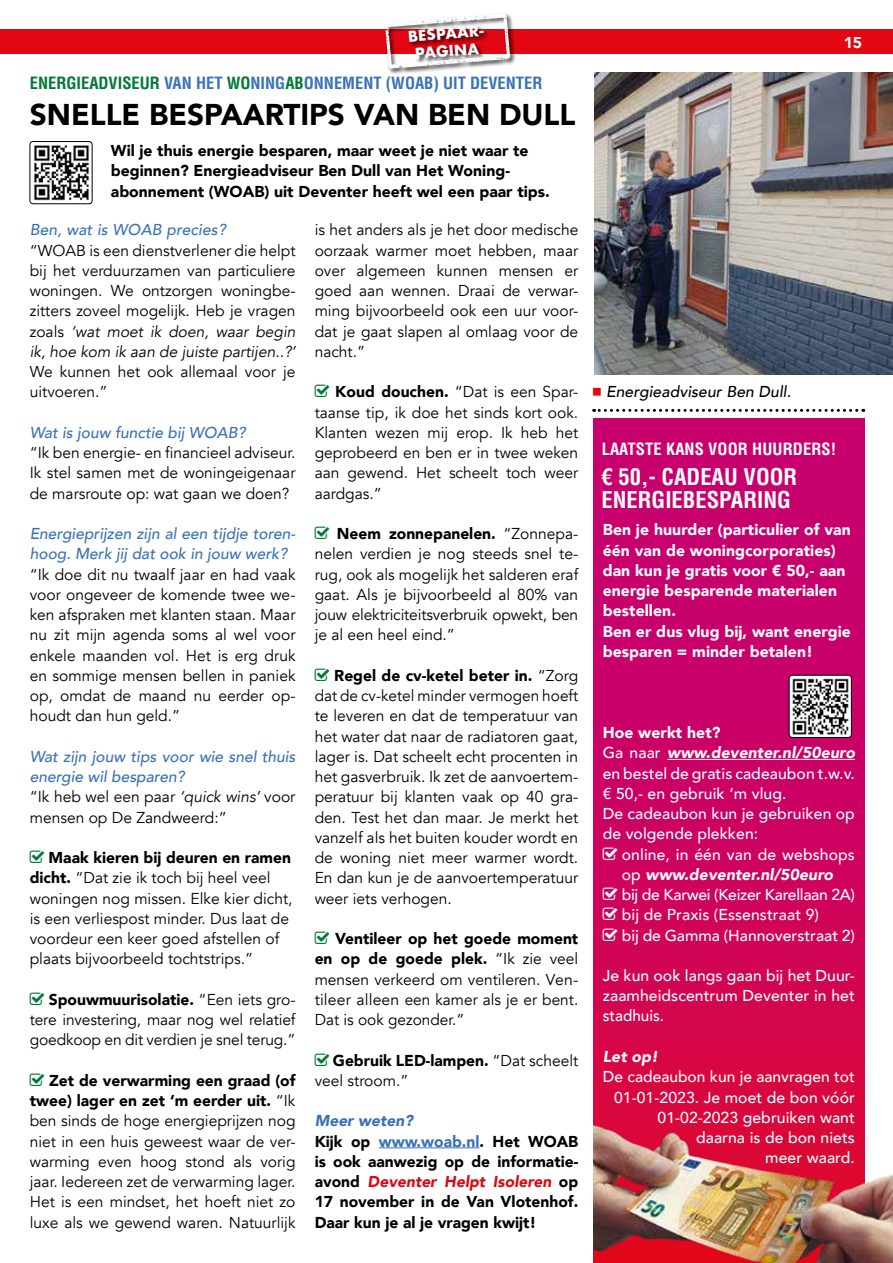
<style>
.page{position:relative;width:893px;height:1263px;background:#fff}
.page>*{position:absolute;margin:0;border:0;box-sizing:border-box;transform-origin:0 0}
.t1{font:900 30px "Avenir";color:#000}
.t2{font:700 condensed 22.5px/22.5px "Helvetica LT Std";color:#fff}
.t3{font:700 condensed 16.5px "Helvetica LT Std";color:#3a72b8}
.t4{font:700 condensed 16.5px "Helvetica LT Std";letter-spacing:.005em;color:#fff}
.t5{font:15.75px/20.2px "Avenir";color:#000;text-align:justify}
.t6{font:500 15.75px/20.2px "Avenir";letter-spacing:.005em;color:#fff}
.t7{font:900 15.75px/20.2px "Avenir";color:#000}
.t8{font:italic 500 15.75px/20.2px "Avenir";color:#3a72b8}
.t9{font:900 15.75px/20.2px "Avenir";letter-spacing:.005em;color:#fff}
.t10{font:italic 500 15.75px "Avenir";letter-spacing:.005em;color:#000}
.t11{font:italic 900 15.75px "Avenir";color:#fff}
.t12{font:900 15.6px "Avenir";color:#fff}
.t13{font:700 14.55px/17.5px "Futura";color:#fff;text-align:center}
.s1{color:#007934}
.s2{font-style:italic}
.s3{font-weight:400;font-style:normal;color:#000}
.s4{font-weight:400;color:#000}
.s5{font-weight:900}
.s6{font-style:italic;color:#3a72b8}
.s7{color:#3a72b8}
.s8{font-style:italic;color:#dc0814}
.s9{font-weight:900;font-style:italic}
</style>
<div class="page">
<svg style="left:593px;top:419px;width:271px;height:660px;background:#cc0161"></svg>
<img style="left:594px;top:72px;width:299px;height:303px">
<svg style="left:594px;top:409px;width:263px;height:3px"></svg>
<div style="left:0;top:30px;width:893px;height:24px;background:#e30613"></div>
<div style="left:384px;top:13px;width:133px;height:62px;background:#000;opacity:.75"></div>
<svg style="left:385px;top:14px;width:125px;height:55px"></svg>
<hr style="left:667px;top:759px;width:188px;height:1px;background:#fff">
<img style="left:789px;top:675px;width:62px;height:61px">
<div style="left:789px;top:675px;width:62px;height:63px;border:1px solid #000;border-radius:3px"></div>
<hr style="left:379px;top:1147px;width:100px;height:1px;background:#3a72b8">
<img style="left:30px;top:145px;width:62px;height:59px">
<div style="left:30px;top:141px;width:62px;height:63px;border:1px solid #000;border-radius:3px"></div>
<img style="left:593px;top:1079px;width:300px;height:184px">
<svg style="left:603px;top:847px;width:14px;height:12px"></svg>
<svg style="left:603px;top:888px;width:14px;height:12px"></svg>
<svg style="left:603px;top:908px;width:14px;height:12px"></svg>
<svg style="left:603px;top:928px;width:14px;height:12px"></svg>
<p class="t13" style="left:407px;top:27px;width:80px;rotate:-4deg">BESPAAR-<br>PAGINA</p>
<p class="t3" style="left:30px;top:73px;width:514px"><span class="s1">ENERGIEADVISEUR</span> VAN HET <span class="s1">WO</span>NING<span class="s1">AB</span>ONNEMENT (WOAB) UIT DEVENTER</p>
<h1 class="t1" style="left:30px;top:89px;width:547px">SNELLE BESPAARTIPS VAN BEN DULL</h1>
<p class="t7" style="left:111px;top:140px;width:440px">Wil je thuis energie besparen, maar weet je niet waar te beginnen? Energieadviseur Ben Dull van Het Woning&shy;abonnement (WOAB) uit Deventer heeft wel een paar tips.</p>
<p class="t8" style="left:30px;top:220px;width:198px">Ben, wat is WOAB precies?</p>
<p class="t5" style="left:30px;top:240px;width:267px">“WOAB is een dienstverlener die helpt bij het verduurzamen van particuliere woningen. We ontzorgen woningbe&shy;zitters zoveel mogelijk. Heb je vragen zoals <span class="s2">‘wat moet ik doen, waar begin ik, hoe kom ik aan de juiste partijen..?’</span></p>
<p class="t5" style="left:30px;top:362px;width:267px">We kunnen het ook allemaal voor je uitvoeren.”</p>
<p class="t8" style="left:30px;top:422px;width:217px">Wat is jouw functie bij WOAB?</p>
<p class="t5" style="left:30px;top:443px;width:267px">“Ik ben energie- en financieel adviseur.<br>Ik stel samen met de woningeigenaar de marsroute op: wat gaan we doen?</p>
<p class="t8" style="left:30px;top:524px;width:267px">Energieprijzen zijn al een tijdje toren&shy;hoog. Merk jij dat ook in jouw werk?</p>
<p class="t5" style="left:30px;top:564px;width:267px">“Ik doe dit nu twaalf jaar en had vaak voor ongeveer de komende twee we&shy;ken afspraken met klanten staan. Maar nu zit mijn agenda soms al wel voor enkele maanden vol. Het is erg druk en sommige mensen bellen in paniek op, omdat de maand nu eerder op&shy;houdt dan hun geld.”</p>
<p class="t8" style="left:30px;top:746px;width:267px">Wat zijn jouw tips voor wie snel thuis energie wil besparen?<br><span class="s3">“Ik heb wel een paar</span> <span class="s4">‘quick wins’</span> <span class="s3">voor mensen op De Zandweerd:”</span></p>
<p class="t5" style="left:30px;top:848px;width:264px;text-align:left;text-indent:19px"><span class="s5">Maak kieren bij deuren en ramen dicht.</span> “Dat zie ik toch bij heel veel woningen nog missen. Elke kier dicht, is een verliespost minder. Dus laat de voordeur een keer goed afstellen of plaats bijvoorbeeld tochtstrips.”</p>
<p class="t5" style="left:30px;top:990px;width:267px;text-indent:19px"><span class="s5">Spouwmuurisolatie.</span> “Een iets gro&shy;tere investering, maar nog wel relatief goedkoop en dit verdien je snel terug.”</p>
<p class="t5" style="left:30px;top:1071px;width:267px;text-indent:19px"><span class="s5">Zet de verwarming een graad (of twee) lager en zet ‘m eerder uit.</span> “Ik ben sinds de hoge energieprijzen nog niet in een huis geweest waar de ver&shy;warming even hoog stond als vorig jaar. Iedereen zet de verwarming lager.<br>Het is een mindset, het hoeft niet zo luxe als we gewend waren. Natuurlijk</p>
<p class="t5" style="left:315px;top:220px;width:265px">is het anders als je het door medische oorzaak warmer moet hebben, maar over algemeen kunnen mensen er goed aan wennen. Draai de verwar&shy;ming bijvoorbeeld ook een uur voor&shy;dat je gaat slapen al omlaag voor de nacht.”</p>
<p class="t5" style="left:315px;top:382px;width:265px;text-indent:21px"><span class="s5">Koud douchen.</span> “Dat is een Spar&shy;taanse tip, ik doe het sinds kort ook.<br>Klanten wezen mij erop. Ik heb het geprobeerd en ben er in twee weken aan gewend. Het scheelt toch weer aardgas.”</p>
<p class="t5" style="left:315px;top:524px;width:265px;text-indent:22px"><span class="s5">Neem zonnepanelen.</span> “Zonnepa&shy;nelen verdien je nog steeds snel te&shy;rug, ook als mogelijk het salderen eraf gaat. Als je bijvoorbeeld al 80% van jouw elektriciteitsverbruik opwekt, ben je al een heel eind.”</p>
<p class="t5" style="left:315px;top:666px;width:265px;text-indent:20px"><span class="s5">Regel de cv-ketel beter in.</span> “Zorg dat de cv-ketel minder vermogen hoeft te leveren en dat de temperatuur van het water dat naar de radiatoren gaat, lager is. Dat scheelt echt procenten in het gasverbruik. Ik zet de aanvoertem&shy;peratuur bij klanten vaak op 40 gra&shy;den. Test het dan maar. Je merkt het vanzelf als het buiten kouder wordt en de woning niet meer warmer wordt.<br>En dan kun je de aanvoertemperatuur weer iets verhogen.</p>
<p class="t5" style="left:315px;top:929px;width:265px;text-indent:20px"><span class="s5">Ventileer op het goede moment en op de goede plek.</span> “Ik zie veel mensen verkeerd om ventileren. Ven&shy;tileer alleen een kamer als je er bent.<br>Dat is ook gezonder.”</p>
<p class="t5" style="left:315px;top:1050px;width:265px;text-indent:18px"><span class="s5">Gebruik LED-lampen.</span> “Dat scheelt veel stroom.”</p>
<p class="t7" style="left:315px;top:1110px;width:265px"><span class="s6">Meer weten?<br></span>Kijk op <span class="s7">www.woab.nl</span>. Het WOAB is ook aanwezig op de informatie&shy;avond <span class="s8">Deventer Helpt Isoleren</span> op<br>17 november in de Van Vlotenhof.<br>Daar kun je al je vragen kwijt!</p>
<p class="t12" style="left:844px;top:29px;width:20px">15</p>
<p class="t10" style="left:606px;top:382px;width:187px">Energieadviseur Ben Dull.</p>
<p class="t4" style="left:602px;top:439px;width:236px">LAATSTE KANS VOOR HUURDERS!</p>
<h2 class="t2" style="left:602px;top:465px;width:197px">€ 50,- CADEAU VOOR<br>ENERGIEBESPARING</h2>
<p class="t9" style="left:603px;top:519px;width:250px">Ben je huurder (particulier of van één van de woningcorporaties) dan kun je gratis voor € 50,- aan energie besparende materialen bestellen.<br>Ben er dus vlug bij, want energie besparen = minder betalen!</p>
<p class="t6" style="left:603px;top:721px;width:254px"><span class="s5">Hoe werkt het?<br></span>Ga naar <span class="s9">www.deventer.nl/50euro </span>en bestel de gratis cadeaubon t.w.v. € 50,- en gebruik ‘m vlug.<br>De cadeaubon kun je gebruiken op de volgende plekken:</p>
<p class="t6" style="left:622px;top:843px;width:235px">online, in één van de webshops op <span class="s9">www.deventer.nl/50euro<br></span>bij de Karwei (Keizer Karellaan 2A) bij de Praxis (Essenstraat 9)<br>bij de Gamma (Hannoverstraat 2)</p>
<p class="t6" style="left:603px;top:964px;width:254px;text-align:justify">Je kun ook langs gaan bij het Duur&shy;zaamheidscentrum Deventer in het stadhuis.</p>
<p class="t11" style="left:603px;top:1043px;width:57px">Let op!</p>
<p class="t6" style="left:603px;top:1066px;width:253px;text-align:right">De cadeaubon kun je aanvragen tot<br>01-01-2023. Je moet de bon vóór<br>01-02-2023 gebruiken want<br>daarna is de bon niets<br>meer waard.</p>
</div>
